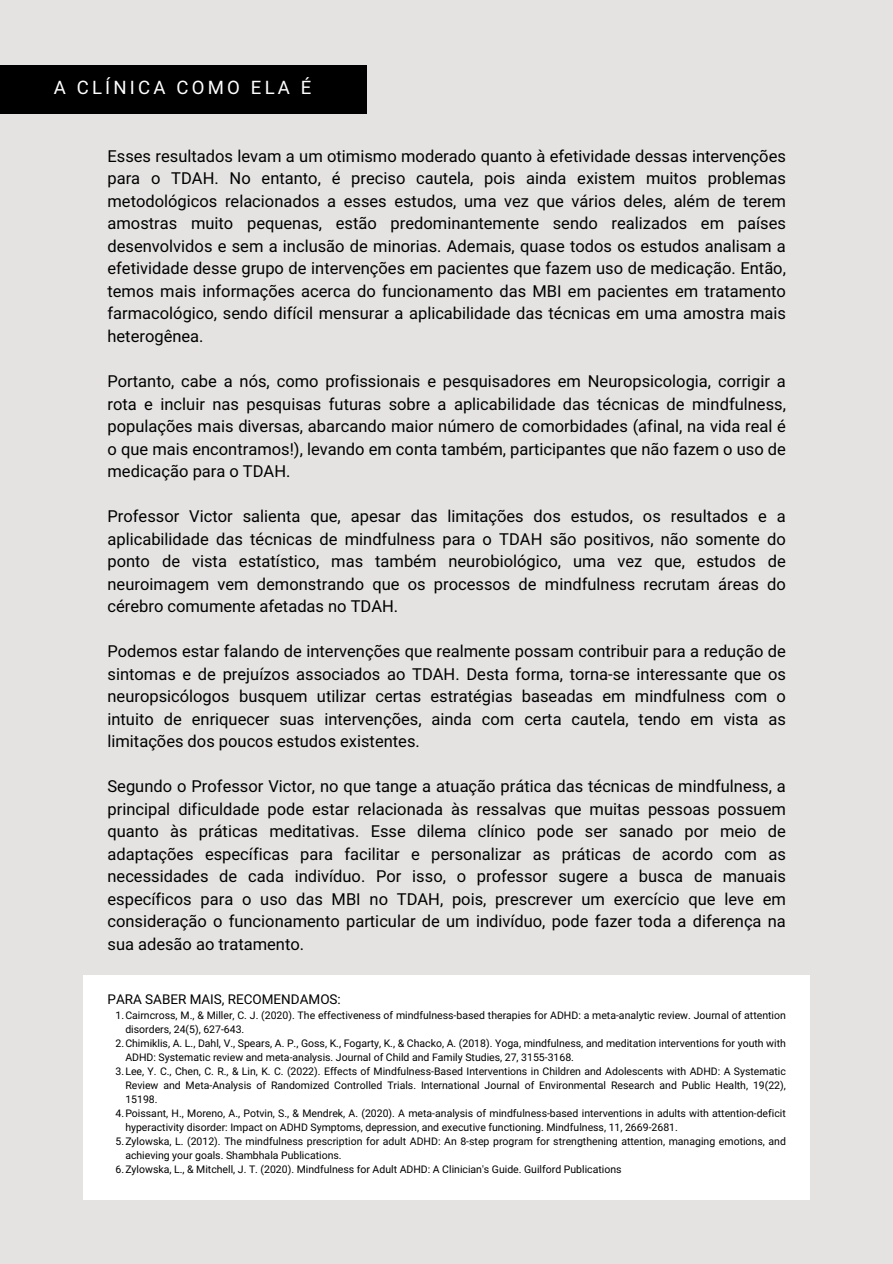
<style>
.page{position:relative;width:893px;height:1264px;background:#fff}
.page>*{position:absolute;margin:0;border:0;box-sizing:border-box;transform-origin:0 0}
.t1{font:18.6px "Araboto";letter-spacing:.175em;color:#fff}
.t2{font:16.5px/22.5px "Araboto";color:#000;text-align:justify}
.t3{font:13.5px "Araboto";color:#000}
.t4{font:10.5px "Araboto";color:#000}
</style>
<div class="page">
<div style="left:0;top:0;width:892px;height:1263px;background:#e4e3e2"></div>
<div style="left:0;top:65px;width:366px;height:48px;background:#000"></div>
<div style="left:83px;top:975px;width:726px;height:224px;background:#fff"></div>
<p class="t1" style="left:54px;top:77px;width:259px">A CLÍNICA COMO ELA É</p>
<p class="t2" style="left:107px;top:145px;width:680px">Esses resultados levam a um otimismo moderado quanto à efetividade dessas intervenções para o TDAH. No entanto, é preciso cautela, pois ainda existem muitos problemas metodológicos relacionados a esses estudos, uma vez que vários deles, além de terem amostras muito pequenas, estão predominantemente sendo realizados em países desenvolvidos e sem a inclusão de minorias. Ademais, quase todos os estudos analisam a efetividade desse grupo de intervenções em pacientes que fazem uso de medicação. Então, temos mais informações acerca do funcionamento das MBI em pacientes em tratamento farmacológico, sendo difícil mensurar a aplicabilidade das técnicas em uma amostra mais heterogênea.</p>
<p class="t2" style="left:107px;top:370px;width:680px">Portanto, cabe a nós, como profissionais e pesquisadores em Neuropsicologia, corrigir a rota e incluir nas pesquisas futuras sobre a aplicabilidade das técnicas de mindfulness, populações mais diversas, abarcando maior número de comorbidades (afinal, na vida real é o que mais encontramos!), levando em conta também, participantes que não fazem o uso de medicação para o TDAH.</p>
<p class="t2" style="left:107px;top:505px;width:680px">Professor Victor salienta que, apesar das limitações dos estudos, os resultados e a aplicabilidade das técnicas de mindfulness para o TDAH são positivos, não somente do ponto de vista estatístico, mas também neurobiológico, uma vez que, estudos de neuroimagem vem demonstrando que os processos de mindfulness recrutam áreas do cérebro comumente afetadas no TDAH.</p>
<p class="t2" style="left:107px;top:640px;width:680px">Podemos estar falando de intervenções que realmente possam contribuir para a redução de sintomas e de prejuízos associados ao TDAH. Desta forma, torna-se interessante que os neuropsicólogos busquem utilizar certas estratégias baseadas em mindfulness com o intuito de enriquecer suas intervenções, ainda com certa cautela, tendo em vista as limitações dos poucos estudos existentes.</p>
<p class="t2" style="left:107px;top:775px;width:680px">Segundo o Professor Victor, no que tange a atuação prática das técnicas de mindfulness, a principal dificuldade pode estar relacionada às ressalvas que muitas pessoas possuem quanto às práticas meditativas. Esse dilema clínico pode ser sanado por meio de adaptações específicas para facilitar e personalizar as práticas de acordo com as necessidades de cada indivíduo. Por isso, o professor sugere a busca de manuais específicos para o uso das MBI no TDAH, pois, prescrever um exercício que leve em consideração o funcionamento particular de um indivíduo, pode fazer toda a diferença na sua adesão ao tratamento.</p>
<p class="t3" style="left:107px;top:991px;width:235px">PARA SABER MAIS, RECOMENDAMOS:</p>
<p class="t4" style="left:116px;top:1009px;width:671px">1.Cairncross, M., &amp; Miller, C. J. (2020). The effectiveness of mindfulness-based therapies for ADHD: a meta-analytic review. Journal of attention</p>
<p class="t4" style="left:125px;top:1023px;width:120px">disorders, 24(5), 627-643.</p>
<p class="t4" style="left:116px;top:1037px;width:671px">2.Chimiklis, A. L., Dahl, V., Spears, A. P., Goss, K., Fogarty, K., &amp; Chacko, A. (2018). Yoga, mindfulness, and meditation interventions for youth with</p>
<p class="t4" style="left:125px;top:1051px;width:450px">ADHD: Systematic review and meta-analysis. Journal of Child and Family Studies, 27, 3155-3168.</p>
<p class="t4" style="left:116px;top:1065px;width:671px">3.Lee, Y. C., Chen, C. R., &amp; Lin, K. C. (2022). Effects of Mindfulness-Based Interventions in Children and Adolescents with ADHD: A Systematic</p>
<p class="t4" style="left:125px;top:1079px;width:662px">Review and Meta-Analysis of Randomized Controlled Trials. International Journal of Environmental Research and Public Health, 19(22),</p>
<p class="t4" style="left:125px;top:1093px;width:34px">15198.</p>
<p class="t4" style="left:116px;top:1107px;width:671px">4.Poissant, H., Moreno, A., Potvin, S., &amp; Mendrek, A. (2020). A meta-analysis of mindfulness-based interventions in adults with attention-deficit</p>
<p class="t4" style="left:125px;top:1121px;width:554px">hyperactivity disorder: Impact on ADHD Symptoms, depression, and executive functioning. Mindfulness, 11, 2669-2681.</p>
<p class="t4" style="left:116px;top:1135px;width:671px">5.Zylowska, L. (2012). The mindfulness prescription for adult ADHD: An 8-step program for strengthening attention, managing emotions, and</p>
<p class="t4" style="left:125px;top:1149px;width:218px">achieving your goals. Shambhala Publications.</p>
<p class="t4" style="left:116px;top:1163px;width:507px">6.Zylowska, L., &amp; Mitchell, J. T. (2020). Mindfulness for Adult ADHD: A Clinician's Guide. Guilford Publications</p>
</div>
